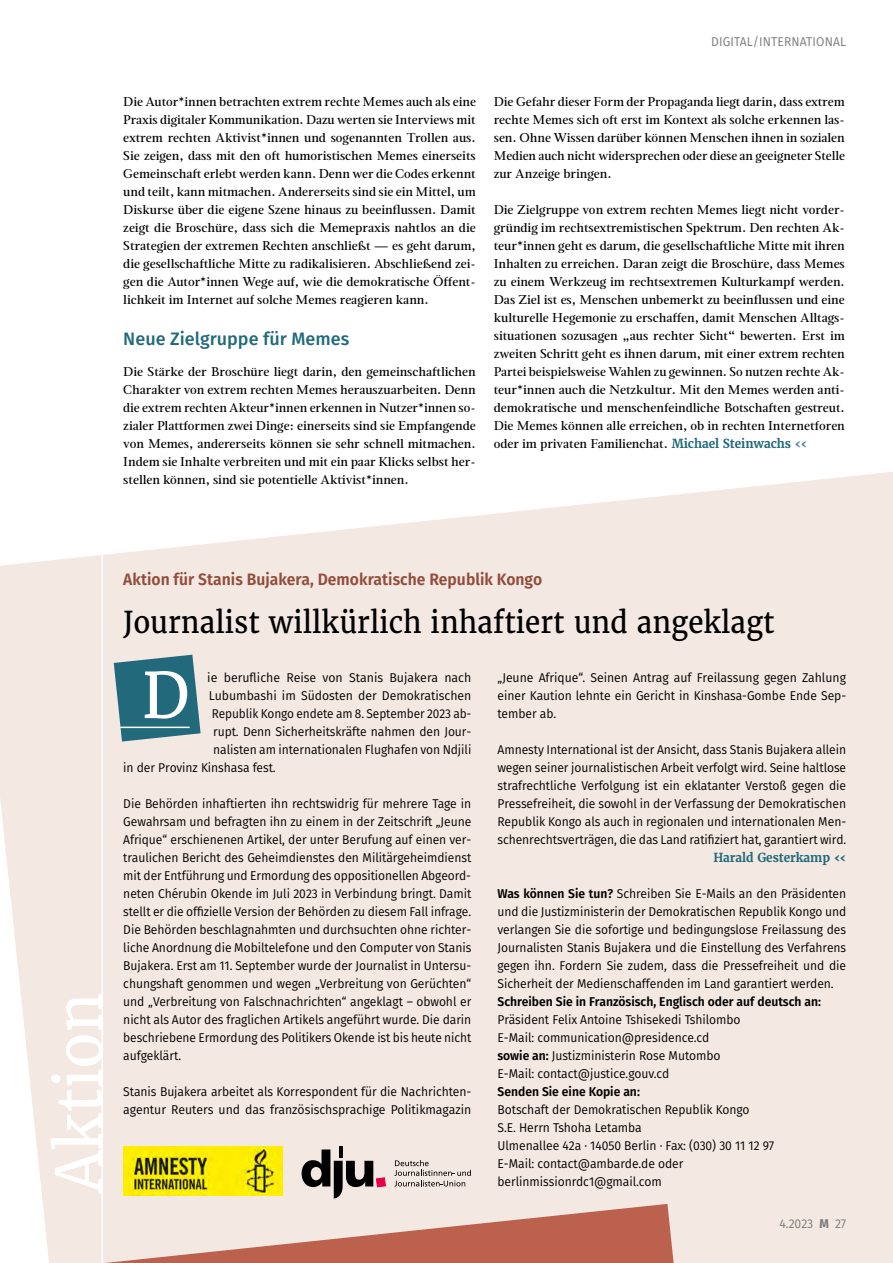
<style>
.page{position:relative;width:893px;height:1263px;background:#fff}
.page>*{position:absolute;margin:0;border:0;box-sizing:border-box;transform-origin:0 0}
.t1{font:63px "Merriweather";color:#fff;scale:.95 1}
.t2{font:62.7px "Merriweather";color:#fff}
.t3{font:30px "Merriweather";color:#000;scale:.93 1}
.t4{font:500 18px "Fira Sans";color:#226a7b}
.t5{font:600 16.5px "Fira Sans";color:#914d3b;scale:.95 1}
.t6{font:12.75px/18px "Fira Sans";letter-spacing:-.005em;color:#000;text-align:justify;scale:.95 1}
.t7{font:500 12.75px/18px "Magneta";color:#000;text-align:justify}
.t8{font:12.75px/18px "Fira Sans";letter-spacing:-.005em;color:#000;text-align:justify;scale:.96 1}
.t9{font:600 12.75px "Fira Sans";color:#000;scale:.95 1}
.t10{font:12.75px "Fira Sans";letter-spacing:-.005em;color:#000;scale:.93 1}
.t11{font:12.75px "Fira Sans";letter-spacing:-.005em;color:#000}
.t12{font:12.75px "Fira Sans";letter-spacing:.01em;color:#7a7b7a;scale:.95 1}
.t13{font:700 12.45px "Merriweather";letter-spacing:-.005em;color:#226a7b;scale:.95 1}
.s1{font-family:"Merriweather";font-weight:700;font-size:12.45px;color:#226a7b}
.s2{font-family:"Merriweather";font-weight:700;font-size:12.45px;color:#528291}
.s3{font-weight:600}
.s4{font-weight:700}
</style>
<div class="page">
<div style="left:0;top:472px;width:893px;height:791px;background:#f4e8e2"></div>
<svg style="left:105px;top:1204px;width:569px;height:59px;background:#d7a497"></svg>
<hr style="left:101px;top:539px;width:2px;height:724px;background:#fff">
<svg style="left:114px;top:655px;width:87px;height:86px;background:#467f8c"></svg>
<hr style="left:120px;top:727px;width:70px;height:1px;background:#fff">
<img style="left:123px;top:1146px;width:159px;height:49px">
<hr style="left:339px;top:1146px;width:4px;height:11px;background:#000">
<svg style="left:302px;top:1149px;width:84px;height:49px;background:#998d8b"></svg>
<svg style="left:394px;top:1160px;width:77px;height:26px;background:#cfc5c0"></svg>
<p class="t12" style="left:711px;top:32px;width:144px">DIGITAL/INTERNATIONAL</p>
<p class="t7" style="left:123px;top:92px;width:354px">Die Autor*innen betrachten extrem rechte Memes auch als eine Praxis digitaler Kommunikation. Dazu werten sie Interviews mit extrem rechten Aktivist*innen und sogenannten Trollen aus.<br>Sie zeigen, dass mit den oft humoristischen Memes einerseits Gemeinschaft erlebt werden kann. Denn wer die Codes erkennt und teilt, kann mitmachen. Andererseits sind sie ein Mittel, um Diskurse über die eigene Szene hinaus zu beeinflussen. Damit zeigt die Broschüre, dass sich die Memepraxis nahtlos an die Strategien der extremen Rechten anschließt — es geht darum, die gesellschaftliche Mitte zu radikalisieren. Abschließend zei&shy;gen die Autor*innen Wege auf, wie die demokratische Öffent&shy;lichkeit im Internet auf solche Memes reagieren kann.</p>
<h3 class="t4" style="left:123px;top:324px;width:227px">Neue Zielgruppe für Memes</h3>
<p class="t7" style="left:123px;top:362px;width:354px">Die Stärke der Broschüre liegt darin, den gemeinschaftlichen Charakter von extrem rechten Memes herauszuarbeiten. Denn die extrem rechten Akteur*innen erkennen in Nutzer*innen so&shy;zialer Plattformen zwei Dinge: einerseits sind sie Empfangende von Memes, andererseits können sie sehr schnell mitmachen.<br>Indem sie Inhalte verbreiten und mit ein paar Klicks selbst her&shy;stellen können, sind sie potentielle Aktivist*innen.</p>
<p class="t7" style="left:494px;top:92px;width:353px">Die Gefahr dieser Form der Propaganda liegt darin, dass extrem rechte Memes sich oft erst im Kontext als solche erkennen las&shy;sen. Ohne Wissen darüber können Menschen ihnen in sozialen Medien auch nicht widersprechen oder diese an geeigneter Stelle zur Anzeige bringen.</p>
<p class="t7" style="left:494px;top:200px;width:353px;text-align:left">Die Zielgruppe von extrem rechten Memes liegt nicht vorder&shy;gründig im rechtsextremistischen Spektrum. Den rechten Ak&shy;teur*innen geht es darum, die gesellschaftliche Mitte mit ihren Inhalten zu erreichen. Daran zeigt die Broschüre, dass Memes zu einem Werkzeug im rechtsextremen Kulturkampf werden.<br>Das Ziel ist es, Menschen unbemerkt zu beeinflussen und eine kulturelle Hegemonie zu erschaffen, damit Menschen Alltags&shy;situationen sozusagen „aus rechter Sicht“ bewerten. Erst im zweiten Schritt geht es ihnen darum, mit einer extrem rechten Partei beispielsweise Wahlen zu gewinnen. So nutzen rechte Ak&shy;teur*innen auch die Netzkultur. Mit den Memes werden anti&shy;demokratische und menschenfeindliche Botschaften gestreut.<br>Die Memes können alle erreichen, ob in rechten Internetforen oder im privaten Familienchat. <span class="s1">Michael Steinwachs</span> <span class="s2">‹‹</span></p>
<h1 class="t1" style="left:40px;top:1192px;width:212px;rotate:-90deg">Aktion</h1>
<p class="t5" style="left:123px;top:566px;width:442px">Aktion für Stanis Bujakera, Demokratische Republik Kongo</p>
<h3 class="t3" style="left:123px;top:603px;width:702px">Journalist willkürlich inhaftiert und angeklagt</h3>
<h2 class="t2" style="left:142px;top:656px;width:50px">D</h2>
<p class="t11" style="left:207px;top:668px;width:266px">ie berufliche Reise von Stanis Bujakera nach</p>
<p class="t8" style="left:209px;top:686px;width:275px">Lubumbashi im Südosten der Demokratischen</p>
<p class="t10" style="left:212px;top:704px;width:281px">Republik Kongo endete am 8. September 2023 ab-</p>
<p class="t6" style="left:213px;top:722px;width:273px">rupt. Denn Sicherheitskräfte nahmen den Jour-</p>
<p class="t6" style="left:213px;top:740px;width:273px">nalisten am internationalen Flughafen von Ndjili</p>
<p class="t6" style="left:123px;top:758px;width:162px">in der Provinz Kinshasa fest.</p>
<p class="t6" style="left:123px;top:794px;width:368px">Die Behörden inhaftierten ihn rechtswidrig für mehrere Tage in Gewahrsam und befragten ihn zu einem in der Zeitschrift „Jeune Afrique“ erschienenen Artikel, der unter Berufung auf einen ver&shy;traulichen Bericht des Geheimdienstes den Militärgeheimdienst mit der Entführung und Ermordung des oppositionellen Abgeord&shy;neten Chérubin Okende im Juli 2023 in Verbindung bringt. Damit stellt er die offizielle Version der Behörden zu diesem Fall infrage.<br>Die Behörden beschlagnahmten und durchsuchten ohne richter&shy;liche Anordnung die Mobiltelefone und den Computer von Stanis Bujakera. Erst am 11. September wurde der Journalist in Untersu&shy;chungshaft genommen und wegen „Verbreitung von Gerüchten“ und „Verbreitung von Falschnachrichten“ angeklagt – obwohl er nicht als Autor des fraglichen Artikels angeführt wurde. Die darin beschriebene Ermordung des Politikers Okende ist bis heute nicht aufgeklärt.</p>
<p class="t6" style="left:123px;top:1082px;width:368px">Stanis Bujakera arbeitet als Korrespondent für die Nachrichten&shy;agentur Reuters und das französischsprachige Politikmagazin</p>
<p class="t8" style="left:497px;top:668px;width:365px">„Jeune Afrique“. Seinen Antrag auf Freilassung gegen Zahlung einer Kaution lehnte ein Gericht in Kinshasa-Gombe Ende Sep&shy;tember ab.</p>
<p class="t6" style="left:497px;top:740px;width:369px">Amnesty International ist der Ansicht, dass Stanis Bujakera allein wegen seiner journalistischen Arbeit verfolgt wird. Seine haltlose strafrechtliche Verfolgung ist ein eklatanter Verstoß gegen die Pressefreiheit, die sowohl in der Verfassung der Demokratischen Republik Kongo als auch in regionalen und internationalen Men&shy;schenrechtsverträgen, die das Land ratifiziert hat, garantiert wird.</p>
<p class="t13" style="left:713px;top:850px;width:141px">Harald Gesterkamp ‹‹</p>
<p class="t6" style="left:497px;top:884px;width:369px"><span class="s3">Was können Sie tun?</span> Schreiben Sie E-Mails an den Präsidenten und die Justizministerin der Demokratischen Republik Kongo und verlangen Sie die sofortige und bedingungslose Freilassung des Journalisten Stanis Bujakera und die Einstellung des Verfahrens gegen ihn. Fordern Sie zudem, dass die Pressefreiheit und die Sicherheit der Medienschaffenden im Land garantiert werden.</p>
<p class="t9" style="left:497px;top:991px;width:342px">Schreiben Sie in Französisch, Englisch oder auf deutsch an:</p>
<p class="t6" style="left:497px;top:1010px;width:257px;text-align:left">Präsident Felix Antoine Tshisekedi Tshilombo E-Mail: communication@presidence.cd <span class="s3">sowie an:</span> Justizministerin Rose Mutombo E-Mail: contact@justice.gouv.cd</p>
<p class="t9" style="left:497px;top:1081px;width:151px">Senden Sie eine Kopie an:</p>
<p class="t6" style="left:497px;top:1100px;width:293px;text-align:left">Botschaft der Demokratischen Republik Kongo<br>S.E. Herrn Tshoha Letamba<br>Ulmenallee 42a · 14050 Berlin · Fax: (030) 30 11 12 97<br>E-Mail: contact@ambarde.de oder</p>
<p class="t6" style="left:497px;top:1172px;width:174px">berlinmissionrdc1@gmail.com</p>
<p class="t12" style="left:779px;top:1214px;width:72px">4.2023 <span class="s4">M</span> 27</p>
</div>
